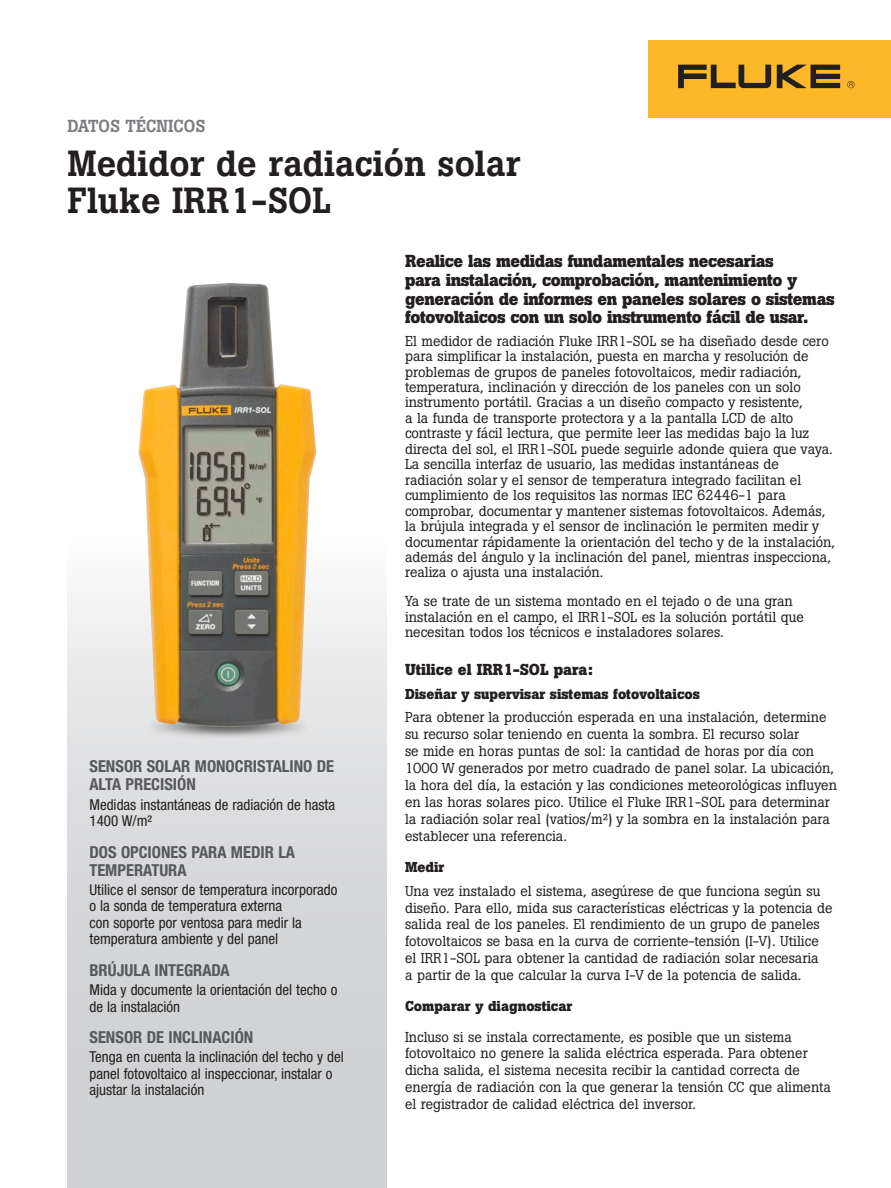
<style>
.page{position:relative;width:891px;height:1188px;background:#fff}
.page>*{position:absolute;margin:0;border:0;box-sizing:border-box;transform-origin:0 0}
.Headline{font:500 36px/37.5px "Boton Pro";color:#231f20}
.Subhead_1{font:700 17.25px/18.8px "Boton Pro";letter-spacing:-.02em;color:#231f20}
.Document_title{font:500 17.25px "Boton Pro";color:#7a7c7f}
.Gradient_subhead{font:700 condensed 16.5px/18px "Helvetica Neue LT Pro";color:#57585a}
.Subhead_2{font:700 15.75px "Boton Pro";color:#231f20}
.intro_body{font:condensed 15px/16.5px "Helvetica Neue LT Pro";color:#231f20}
.Subhead_2-2{font:14.25px/17px "Boton Pro";color:#231f20}
.Body{font:14.25px/15.5px "Boton Pro";color:#231f20}
.Subhead_2-3{font:700 14.25px "Boton Pro";color:#231f20}
</style>
<div class="page">
<div style="left:68px;top:540px;width:319px;height:648px;background:linear-gradient(to bottom,#f3f3f3,#c8c9cc)"></div>
<div style="left:648px;top:40px;width:243px;height:78px;background:#fcb828"></div>
<svg style="left:777px;top:65px;width:63px;height:23px"></svg>
<svg style="left:678px;top:65px;width:93px;height:23px"></svg>
<svg style="left:847px;top:81px;width:8px;height:7px"></svg>
<img style="left:145px;top:728px;width:166px;height:11px">
<img style="left:138px;top:283px;width:179px;height:445px">
<p class="Document_title" style="left:68px;top:115px;width:139px">DATOS TÉCNICOS</p>
<p class="Headline" style="left:68px;top:144px;width:455px">Medidor de radiación solar<br>Fluke IRR1-SOL</p>
<p class="Gradient_subhead" style="left:89px;top:758px;width:246px">SENSOR SOLAR MONOCRISTALINO DE<br>ALTA PRECISIÓN</p>
<p class="intro_body" style="left:89px;top:796px;width:247px">Medidas instantáneas de radiación de hasta<br>1400 W/m²</p>
<p class="Gradient_subhead" style="left:89px;top:843px;width:207px">DOS OPCIONES PARA MEDIR LA<br>TEMPERATURA</p>
<p class="intro_body" style="left:89px;top:881px;width:249px">Utilice el sensor de temperatura incorporado o la sonda de temperatura externa<br>con soporte por ventosa para medir la temperatura ambiente y del panel</p>
<p class="Gradient_subhead" style="left:89px;top:961px;width:142px">BRÚJULA INTEGRADA</p>
<p class="intro_body" style="left:89px;top:981px;width:249px">Mida y documente la orientación del techo o de la instalación</p>
<p class="Gradient_subhead" style="left:89px;top:1028px;width:165px">SENSOR DE INCLINACIÓN</p>
<p class="intro_body" style="left:89px;top:1048px;width:256px">Tenga en cuenta la inclinación del techo y del panel fotovoltaico al inspeccionar, instalar o ajustar la instalación</p>
<p class="Subhead_1" style="left:405px;top:252px;width:431px">Realice las medidas fundamentales necesarias<br>para instalación, comprobación, mantenimiento y generación de informes en paneles solares o sistemas fotovoltaicos con un solo instrumento fácil de usar.</p>
<p class="Body" style="left:405px;top:333px;width:432px">El medidor de radiación Fluke IRR1-SOL se ha diseñado desde cero para simplificar la instalación, puesta en marcha y resolución de problemas de grupos de paneles fotovoltaicos, medir radiación, temperatura, inclinación y dirección de los paneles con un solo instrumento portátil. Gracias a un diseño compacto y resistente,<br>a la funda de transporte protectora y a la pantalla LCD de alto contraste y fácil lectura, que permite leer las medidas bajo la luz directa del sol, el IRR1-SOL puede seguirle adonde quiera que vaya.<br>La sencilla interfaz de usuario, las medidas instantáneas de radiación solar y el sensor de temperatura integrado facilitan el cumplimiento de los requisitos las normas IEC 62446-1 para comprobar, documentar y mantener sistemas fotovoltaicos. Además, la brújula integrada y el sensor de inclinación le permiten medir y documentar rápidamente la orientación del techo y de la instalación, además del ángulo y la inclinación del panel, mientras inspecciona, realiza o ajusta una instalación.</p>
<p class="Body" style="left:405px;top:594px;width:400px">Ya se trate de un sistema montado en el tejado o de una gran instalación en el campo, el IRR1-SOL es la solución portátil que necesitan todos los técnicos e instaladores solares.</p>
<p class="Subhead_2" style="left:405px;top:659px;width:190px">Utilice el IRR1-SOL para:</p>
<p class="Subhead_2-3" style="left:405px;top:685px;width:296px">Diseñar y supervisar sistemas fotovoltaicos</p>
<p class="Subhead_2-2" style="left:405px;top:709px;width:434px">Para obtener la producción esperada en una instalación, determine su recurso solar teniendo en cuenta la sombra. El recurso solar<br>se mide en horas puntas de sol: la cantidad de horas por día con 1000 W generados por metro cuadrado de panel solar. La ubicación, la hora del día, la estación y las condiciones meteorológicas influyen en las horas solares pico. Utilice el Fluke IRR1-SOL para determinar la radiación solar real (vatios/m²) y la sombra en la instalación para establecer una referencia.</p>
<p class="Subhead_2-3" style="left:405px;top:858px;width:41px">Medir</p>
<p class="Subhead_2-2" style="left:405px;top:882px;width:429px">Una vez instalado el sistema, asegúrese de que funciona según su diseño. Para ello, mida sus características eléctricas y la potencia de salida real de los paneles. El rendimiento de un grupo de paneles fotovoltaicos se basa en la curva de corriente-tensión (I-V). Utilice el IRR1-SOL para obtener la cantidad de radiación solar necesaria<br>a partir de la que calcular la curva I-V de la potencia de salida.</p>
<p class="Subhead_2-3" style="left:405px;top:997px;width:169px">Comparar y diagnosticar</p>
<p class="Subhead_2-2" style="left:405px;top:1028px;width:427px">Incluso si se instala correctamente, es posible que un sistema fotovoltaico no genere la salida eléctrica esperada. Para obtener dicha salida, el sistema necesita recibir la cantidad correcta de energía de radiación con la que generar la tensión CC que alimenta el registrador de calidad eléctrica del inversor.</p>
</div>
